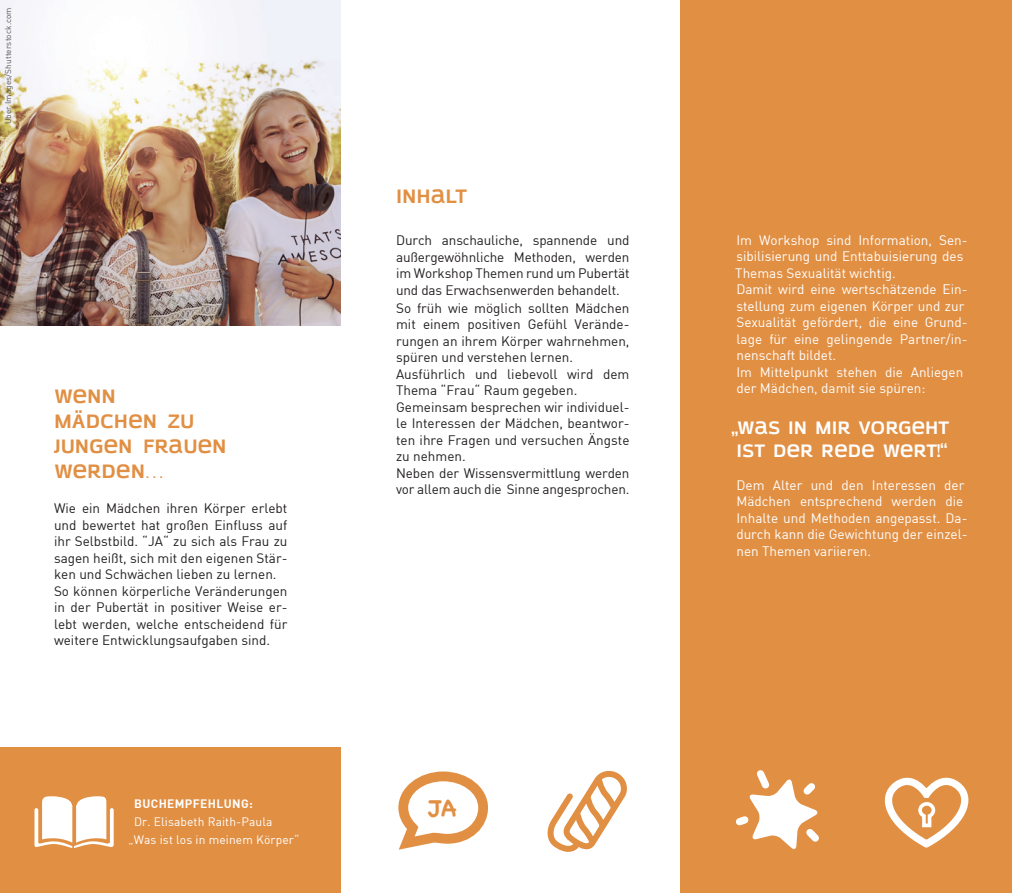
<style>
.page{position:relative;width:1012px;height:893px;background:#fff}
.page>*{position:absolute;margin:0;border:0;box-sizing:border-box;transform-origin:0 0}
.t1{font:700 22.95px "Chalkboard SE";color:#e18f43}
.t2{font:700 21px/25.2px "Azoft Sans";color:#e18f43}
.t3{font:700 19.5px/23.4px "Azoft Sans";color:#fff}
.t4{font:13.5px/16.5px "DIN";color:#231f20}
.t5{font:13.5px/16.5px "DIN";color:#fff}
.t6{font:12px/18px "DIN";letter-spacing:.01em;color:#fff}
.t7{font:12px "DIN Bold";letter-spacing:.03em;color:#fff}
.t8{font:8.25px "DIN";letter-spacing:.01em;color:#231f20}
</style>
<div class="page">
<div style="left:680px;top:0;width:332px;height:893px;background:#e18f43"></div>
<img style="left:0;top:0;width:340px;height:325px">
<svg style="left:398px;top:771px;width:90px;height:79px"></svg>
<svg style="left:884px;top:777px;width:85px;height:71px"></svg>
<svg style="left:736px;top:770px;width:83px;height:79px"></svg>
<div style="left:0;top:748px;width:340px;height:145px;background:#e18f43"></div>
<svg style="left:35px;top:796px;width:79px;height:52px"></svg>
<svg style="left:547px;top:771px;width:80px;height:81px"></svg>
<p class="t8" style="left:3px;top:124px;width:119px;rotate:-90deg">Uber Images/Shutterstock.com</p>
<h2 class="t2" style="left:54px;top:383px;width:174px">WENN<br>MÄDCHEN ZU<br>JUNGEN FRAUEN<br>WERDEN…</h2>
<p class="t4" style="left:54px;top:500px;width:235px">Wie ein Mädchen ihren Körper erlebt und bewertet hat großen Einfluss auf ihr Selbstbild. “JA“ zu sich als Frau zu sagen heißt, sich mit den eigenen Stär&shy;ken und Schwächen lieben zu lernen.<br>So können körperliche Veränderungen in der Pubertät in positiver Weise er&shy;lebt werden, welche entscheidend für weitere Entwicklungsaufgaben sind.</p>
<h2 class="t2" style="left:396px;top:183px;width:72px">INHALT</h2>
<p class="t4" style="left:396px;top:232px;width:235px;text-align:justify">Durch anschauliche, spannende und außergewöhnliche Methoden, werden im Workshop Themen rund um Pubertät und das Erwachsenwerden behandelt.</p>
<p class="t4" style="left:396px;top:299px;width:235px">So früh wie möglich sollten Mädchen mit einem positiven Gefühl Verände&shy;rungen an ihrem Körper wahrnehmen, spüren und verstehen lernen.<br>Ausführlich und liebevoll wird dem Thema “Frau“ Raum gegeben.<br>Gemeinsam besprechen wir individuel&shy;le Interessen der Mädchen, beantwor&shy;ten ihre Fragen und versuchen Ängste zu nehmen.<br>Neben der Wissensvermittlung werden vor allem auch die Sinne angesprochen.</p>
<p class="t7" style="left:134px;top:796px;width:120px">BUCHEMPFEHLUNG:</p>
<h1 class="t1" style="left:429px;top:794px;width:29px">JA</h1>
<p class="t6" style="left:128px;top:813px;width:172px;text-indent:6px">Dr. Elisabeth Raith-Paula „Was ist los in meinem Körper“</p>
<p class="t5" style="left:735px;top:231px;width:234px">Im Workshop sind Information, Sen&shy;sibilisierung und Enttabuisierung des Themas Sexualität wichtig.<br>Damit wird eine wertschätzende Ein&shy;stellung zum eigenen Körper und zur Sexualität gefördert, die eine Grund&shy;lage für eine gelingende Partner/in&shy;nenschaft bildet.<br>Im Mittelpunkt stehen die Anliegen der Mädchen, damit sie spüren:</p>
<h3 class="t3" style="left:731px;top:415px;width:219px">„WAS IN MIR VORGEHT<br>IST DER REDE WERT!“</h3>
<p class="t5" style="left:736px;top:476px;width:233px">Dem Alter und den Interessen der<br>Mädchen entsprechend werden die<br>Inhalte und Methoden angepasst. Da&shy;durch kann die Gewichtung der einzel&shy;nen Themen variieren.</p>
</div>
